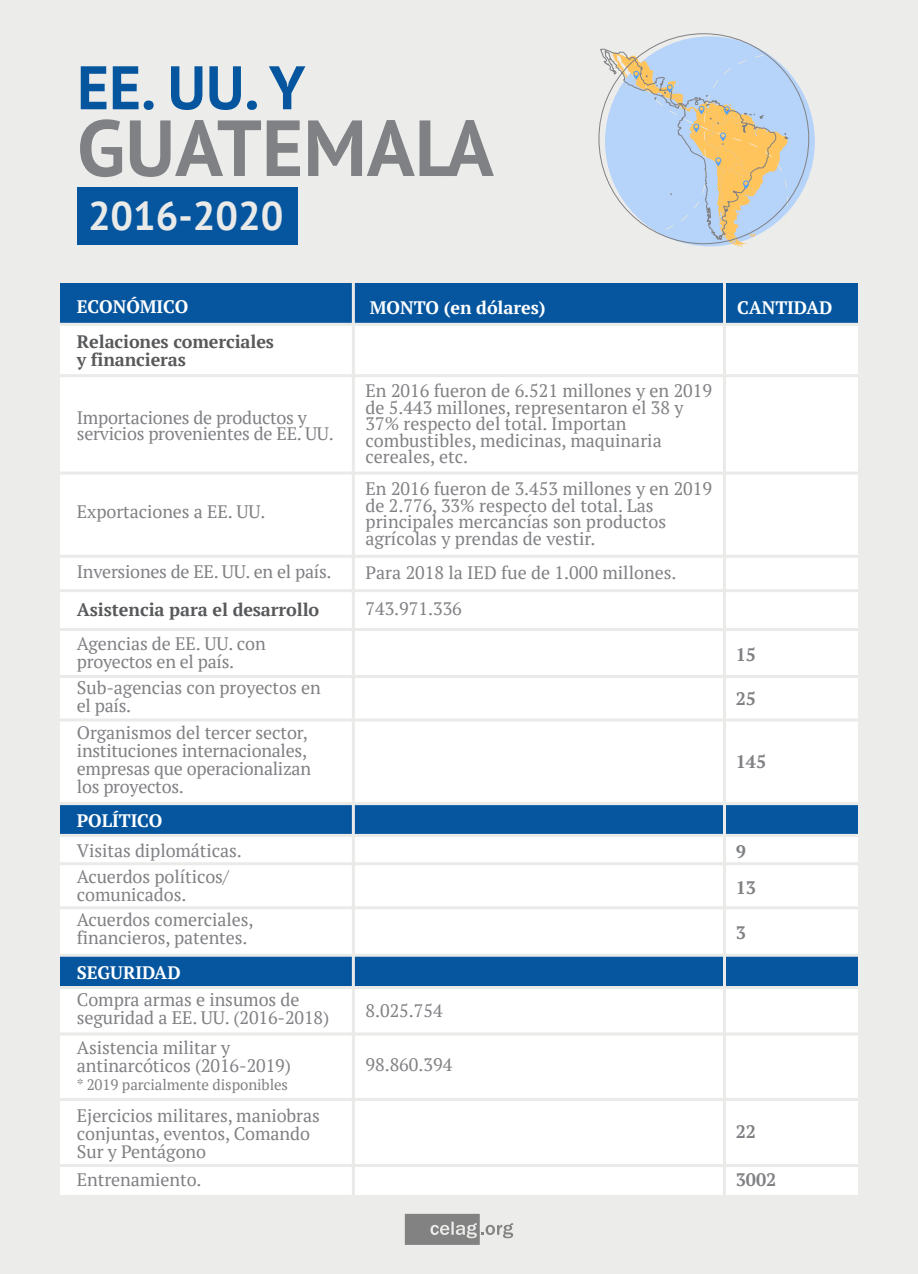
<style>
.page{position:relative;width:918px;height:1274px;background:#fff}
.page>*{position:absolute;margin:0;border:0;box-sizing:border-box;transform-origin:0 0}
.t1{font:700 79.35px "PT Sans";color:#808184}
.t2{font:700 61.35px "PT Sans";color:#05569f}
.t3{font:700 39.9px "PT Sans";color:#eaeae8}
.t4{font:18px/18px "PT Serif";letter-spacing:-.005em;color:#808184}
.t5{font:700 18px/18px "PT Serif";letter-spacing:-.005em;color:#58595b}
.t6{font:700 18px "PT Serif";letter-spacing:-.005em;color:#fff}
.t7{font:700 18px/36px "PT Serif";color:#808184}
.t8{font:15px "PT Serif";letter-spacing:-.005em;color:#808184}
</style>
<div class="page">
<div style="left:0;top:0;width:918px;height:1273px;background:#eaeae8"></div>
<div style="left:60px;top:285px;width:798px;height:909px;background:#fff"></div>
<div style="left:60px;top:283px;width:798px;height:41px;background:#05569f"></div>
<div style="left:60px;top:803px;width:798px;height:32px;background:#05569f"></div>
<div style="left:60px;top:955px;width:798px;height:31px;background:#05569f"></div>
<div style="left:605px;top:36px;width:210px;height:210px;background:#b6d3fa;border-radius:50%"></div>
<svg style="left:600px;top:48px;width:188px;height:199px"></svg>
<div style="left:77px;top:187px;width:221px;height:58px;background:#05569f"></div>
<hr style="left:352px;top:282px;width:3px;height:913px;background:#eaeae8">
<hr style="left:723px;top:282px;width:3px;height:913px;background:#eaeae8">
<hr style="left:60px;top:374px;width:798px;height:3px;background:#eaeae8">
<hr style="left:60px;top:471px;width:798px;height:3px;background:#eaeae8">
<hr style="left:60px;top:554px;width:798px;height:3px;background:#eaeae8">
<hr style="left:60px;top:589px;width:798px;height:3px;background:#eaeae8">
<hr style="left:60px;top:628px;width:798px;height:3px;background:#eaeae8">
<hr style="left:60px;top:674px;width:798px;height:3px;background:#eaeae8">
<hr style="left:60px;top:718px;width:798px;height:3px;background:#eaeae8">
<hr style="left:60px;top:802px;width:798px;height:3px;background:#eaeae8">
<hr style="left:60px;top:833px;width:798px;height:3px;background:#eaeae8">
<hr style="left:60px;top:862px;width:798px;height:3px;background:#eaeae8">
<hr style="left:60px;top:906px;width:798px;height:3px;background:#eaeae8">
<hr style="left:60px;top:953px;width:798px;height:3px;background:#eaeae8">
<hr style="left:60px;top:985px;width:798px;height:3px;background:#eaeae8">
<hr style="left:60px;top:1032px;width:798px;height:3px;background:#eaeae8">
<hr style="left:60px;top:1097px;width:798px;height:3px;background:#eaeae8">
<hr style="left:60px;top:1163px;width:798px;height:3px;background:#eaeae8">
<hr style="left:60px;top:323px;width:798px;height:3px;background:#eaeae8">
<svg style="left:405px;top:1213px;width:108px;height:31px"></svg>
<h2 class="t2" style="left:77px;top:47px;width:230px">EE. UU. Y</h2>
<h1 class="t1" style="left:77px;top:95px;width:418px">GUATEMALA</h1>
<h3 class="t3" style="left:88px;top:189px;width:197px">2016-2020</h3>
<p class="t6" style="left:77px;top:295px;width:113px">ECONÓMICO</p>
<p class="t6" style="left:370px;top:296px;width:177px">MONTO (en dólares)</p>
<p class="t6" style="left:737px;top:296px;width:97px">CANTIDAD</p>
<p class="t5" style="left:77px;top:333px;width:199px">Relaciones comerciales y financieras</p>
<p class="t4" style="left:77px;top:408px;width:258px;line-height:16.5px">Importaciones de productos y servicios provenientes de EE. UU.</p>
<p class="t4" style="left:365px;top:382px;width:348px;line-height:16.5px">En 2016 fueron de 6.521 millones y en 2019 de 5.443 millones, representaron el 38 y 37% respecto del total. Importan combustibles, medicinas, maquinaria cereales, etc.</p>
<p class="t4" style="left:365px;top:480px;width:348px;line-height:16.5px">En 2016 fueron de 3.453 millones y en 2019 de 2.776, 33% respecto del total. Las principales mercancías son productos agrícolas y prendas de vestir.</p>
<p class="t4" style="left:365px;top:554px;width:313px;line-height:36px">Para 2018 la IED fue de 1.000 millones.<br>743.971.336</p>
<p class="t4" style="left:77px;top:502px;width:190px">Exportaciones a EE. UU.</p>
<p class="t4" style="left:77px;top:562px;width:256px">Inversiones de EE. UU. en el país.</p>
<p class="t5" style="left:77px;top:600px;width:244px">Asistencia para el desarrollo</p>
<p class="t4" style="left:77px;top:634px;width:190px">Agencias de EE. UU. con proyectos en el país.</p>
<p class="t4" style="left:77px;top:678px;width:245px">Sub-agencias con proyectos en el país.</p>
<p class="t4" style="left:77px;top:723px;width:236px">Organismos del tercer sector, instituciones internacionales, empresas que operacionalizan los proyectos.</p>
<p class="t6" style="left:77px;top:809px;width:87px">POLÍTICO</p>
<p class="t4" style="left:77px;top:837px;width:167px;line-height:25.5px">Visitas diplomáticas.<br>Acuerdos políticos/</p>
<p class="t4" style="left:77px;top:881px;width:178px;line-height:25.5px">comunicados.<br>Acuerdos comerciales,</p>
<p class="t4" style="left:77px;top:928px;width:172px">financieros, patentes.</p>
<p class="t6" style="left:77px;top:960px;width:105px">SEGURIDAD</p>
<p class="t4" style="left:77px;top:990px;width:254px">Compra armas e insumos de seguridad a EE. UU. (2016-2018)</p>
<p class="t4" style="left:77px;top:1038px;width:216px">Asistencia militar y antinarcóticos (2016-2019)</p>
<p class="t8" style="left:77px;top:1074px;width:213px">* 2019 parcialmente disponibles</p>
<p class="t4" style="left:77px;top:1105px;width:245px">Ejercicios militares, maniobras conjuntas, eventos, Comando<br>Sur y Pentágono</p>
<p class="t4" style="left:77px;top:1170px;width:126px">Entrenamiento.</p>
<p class="t7" style="left:736px;top:636px;width:22px">15</p>
<p class="t7" style="left:736px;top:679px;width:22px">25</p>
<p class="t7" style="left:736px;top:742px;width:32px">145</p>
<p class="t7" style="left:736px;top:832px;width:22px">9<br>13</p>
<p class="t7" style="left:736px;top:913px;width:12px">3</p>
<p class="t4" style="left:365px;top:1001px;width:79px">8.025.754</p>
<p class="t4" style="left:365px;top:1055px;width:88px">98.860.394</p>
<p class="t7" style="left:736px;top:1113px;width:22px">22</p>
<p class="t7" style="left:736px;top:1161px;width:42px">3002</p>
</div>
